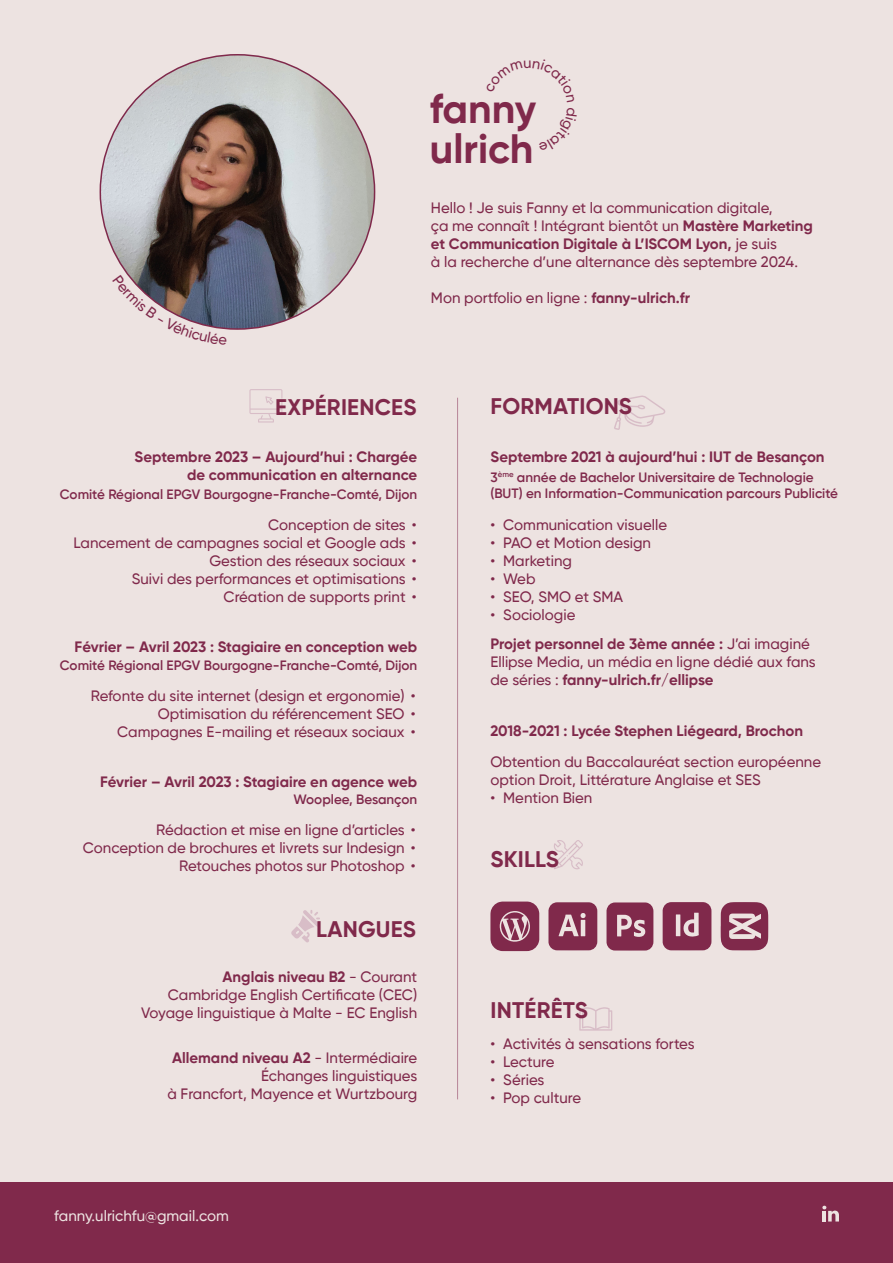
<style>
.page{position:relative;width:893px;height:1263px;background:#ede3e1}
.page>*{position:absolute;margin:0;border:0;box-sizing:border-box;transform-origin:0 0}
.t1{font:700 40.95px "Gilroy";color:#80294b}
.t2{font:700 22.5px "Gilroy";letter-spacing:.01em;color:#80294b}
.t3{font:500 15px/18px "Gilroy";color:#80294b}
.t4{font:700 15px/18px "Gilroy";color:#80294b}
.t5{font:500 15px "Gilroy";color:#ede3e1}
.t6{font:600 13.5px "Gilroy";color:#80294b}
.s1{font-weight:500}
.s2{font-weight:700}
</style>
<div class="page">
<svg style="left:614px;top:395px;width:51px;height:35px"></svg>
<svg style="left:249px;top:389px;width:33px;height:33px"></svg>
<svg style="left:554px;top:840px;width:29px;height:29px"></svg>
<svg style="left:490px;top:901px;width:49px;height:50px"></svg>
<svg style="left:548px;top:902px;width:49px;height:48px"></svg>
<svg style="left:606px;top:902px;width:47px;height:48px"></svg>
<svg style="left:663px;top:902px;width:48px;height:48px"></svg>
<svg style="left:291px;top:910px;width:29px;height:32px"></svg>
<svg style="left:579px;top:1007px;width:33px;height:24px"></svg>
<div style="left:0;top:1182px;width:893px;height:81px;background:#80294b"></div>
<svg style="left:721px;top:902px;width:47px;height:48px"></svg>
<img style="left:100px;top:55px;width:275px;height:274px;border-radius:137px">
<hr style="left:457px;top:398px;width:1px;height:701px;background:#b78598">
<svg style="left:822px;top:1206px;width:17px;height:15px"></svg>
<svg style="left:127px;top:275px;width:100px;height:55px"></svg>
<p class="t1" style="left:430px;top:83px;width:108px">fanny</p>
<p class="t1" style="left:430px;top:123px;width:105px">ulrich</p>
<p class="t3" style="left:431px;top:199px;width:343px">Hello ! Je suis Fanny et la communication digitale,</p>
<p class="t4" style="left:431px;top:217px;width:383px"><span class="s1">ça me connaît ! Intégrant bientôt un</span> Mastère Marketing et Communication Digitale à L’ISCOM Lyon, <span class="s1">je suis</span></p>
<p class="t3" style="left:431px;top:253px;width:369px">à la recherche d’une alternance dès septembre 2024.</p>
<p class="t3" style="left:431px;top:289px;width:261px">Mon portfolio en ligne : <span class="s2">fanny-ulrich.fr</span></p>
<p class="t2" style="left:275px;top:393px;width:143px">EXPÉRIENCES</p>
<p class="t2" style="left:491px;top:392px;width:143px">FORMATIONS</p>
<p class="t4" style="left:134px;top:448px;width:284px">Septembre 2023 – Aujourd’hui : Chargée</p>
<p class="t4" style="left:490px;top:448px;width:336px">Septembre 2021 à aujourd’hui : IUT de Besançon</p>
<p class="t4" style="left:187px;top:466px;width:232px">de communication en alternance</p>
<p class="t6" style="left:490px;top:468px;width:325px">3<sup>ème</sup> année de Bachelor Universitaire de Technologie</p>
<p class="t6" style="left:60px;top:486px;width:359px">Comité Régional EPGV Bourgogne-Franche-Comté, Dijon</p>
<p class="t6" style="left:490px;top:485px;width:349px">(BUT) en Information-Communication parcours Publicité</p>
<p class="t3" style="left:268px;top:516px;width:150px">Conception de sites •</p>
<p class="t3" style="left:74px;top:534px;width:345px">Lancement de campagnes social et Google ads •</p>
<p class="t3" style="left:209px;top:552px;width:209px">Gestion des réseaux sociaux •</p>
<p class="t3" style="left:132px;top:570px;width:286px">Suivi des performances et optimisations •</p>
<p class="t3" style="left:224px;top:588px;width:195px">Création de supports print •</p>
<p class="t4" style="left:75px;top:638px;width:344px">Février – Avril 2023 : Stagiaire en conception web</p>
<p class="t6" style="left:60px;top:657px;width:359px">Comité Régional EPGV Bourgogne-Franche-Comté, Dijon</p>
<p class="t3" style="left:91px;top:686px;width:326px">Refonte du site internet (design et ergonomie) •</p>
<p class="t3" style="left:158px;top:704px;width:259px">Optimisation du référencement SEO •</p>
<p class="t3" style="left:117px;top:722px;width:300px">Campagnes E-mailing et réseaux sociaux •</p>
<p class="t4" style="left:100px;top:772px;width:319px">Février – Avril 2023 : Stagiaire en agence web</p>
<p class="t6" style="left:294px;top:791px;width:125px">Wooplee, Besançon</p>
<p class="t3" style="left:156px;top:821px;width:261px">Rédaction et mise en ligne d’articles •</p>
<p class="t3" style="left:83px;top:839px;width:334px">Conception de brochures et livrets sur Indesign •</p>
<p class="t3" style="left:179px;top:857px;width:238px">Retouches photos sur Photoshop •</p>
<p class="t2" style="left:316px;top:915px;width:101px">LANGUES</p>
<p class="t4" style="left:223px;top:968px;width:196px">Anglais niveau B2 <span class="s1">- Courant</span></p>
<p class="t3" style="left:168px;top:986px;width:251px">Cambridge English Certificate (CEC)</p>
<p class="t3" style="left:141px;top:1004px;width:278px">Voyage linguistique à Malte - EC English</p>
<p class="t4" style="left:172px;top:1049px;width:247px">Allemand niveau A2 <span class="s1">- Intermédiaire</span></p>
<p class="t3" style="left:261px;top:1067px;width:158px">Échanges linguistiques</p>
<p class="t3" style="left:167px;top:1085px;width:251px">à Francfort, Mayence et Wurtzbourg</p>
<p class="t5" style="left:54px;top:1206px;width:176px">fanny.ulrichfu@gmail.com</p>
<p class="t3" style="left:490px;top:516px;width:178px">• Communication visuelle</p>
<p class="t3" style="left:490px;top:534px;width:162px">• PAO et Motion design</p>
<p class="t3" style="left:490px;top:552px;width:83px">• Marketing</p>
<p class="t3" style="left:490px;top:570px;width:47px">• Web</p>
<p class="t3" style="left:490px;top:588px;width:134px">• SEO, SMO et SMA</p>
<p class="t3" style="left:490px;top:606px;width:87px">• Sociologie</p>
<p class="t3" style="left:490px;top:635px;width:327px"><span class="s2">Projet personnel de 3ème année :</span> J’ai imaginé<br>Ellipse Media, un média en ligne dédié aux fans de séries : <span class="s2">fanny-ulrich.fr/ellipse</span></p>
<p class="t4" style="left:490px;top:722px;width:314px">2018-2021 : Lycée Stephen Liégeard, Brochon</p>
<p class="t3" style="left:490px;top:753px;width:332px">Obtention du Baccalauréat section européenne option Droit, Littérature Anglaise et SES</p>
<p class="t3" style="left:490px;top:789px;width:103px">• Mention Bien</p>
<p class="t2" style="left:491px;top:845px;width:70px">SKILLS</p>
<p class="t2" style="left:491px;top:996px;width:99px">INTÉRÊTS</p>
<p class="t3" style="left:490px;top:1034px;width:206px">• Activités à sensations fortes</p>
<p class="t3" style="left:490px;top:1052px;width:66px">• Lecture</p>
<p class="t3" style="left:490px;top:1070px;width:55px">• Séries</p>
<p class="t3" style="left:490px;top:1088px;width:92px">• Pop culture</p>
</div>
